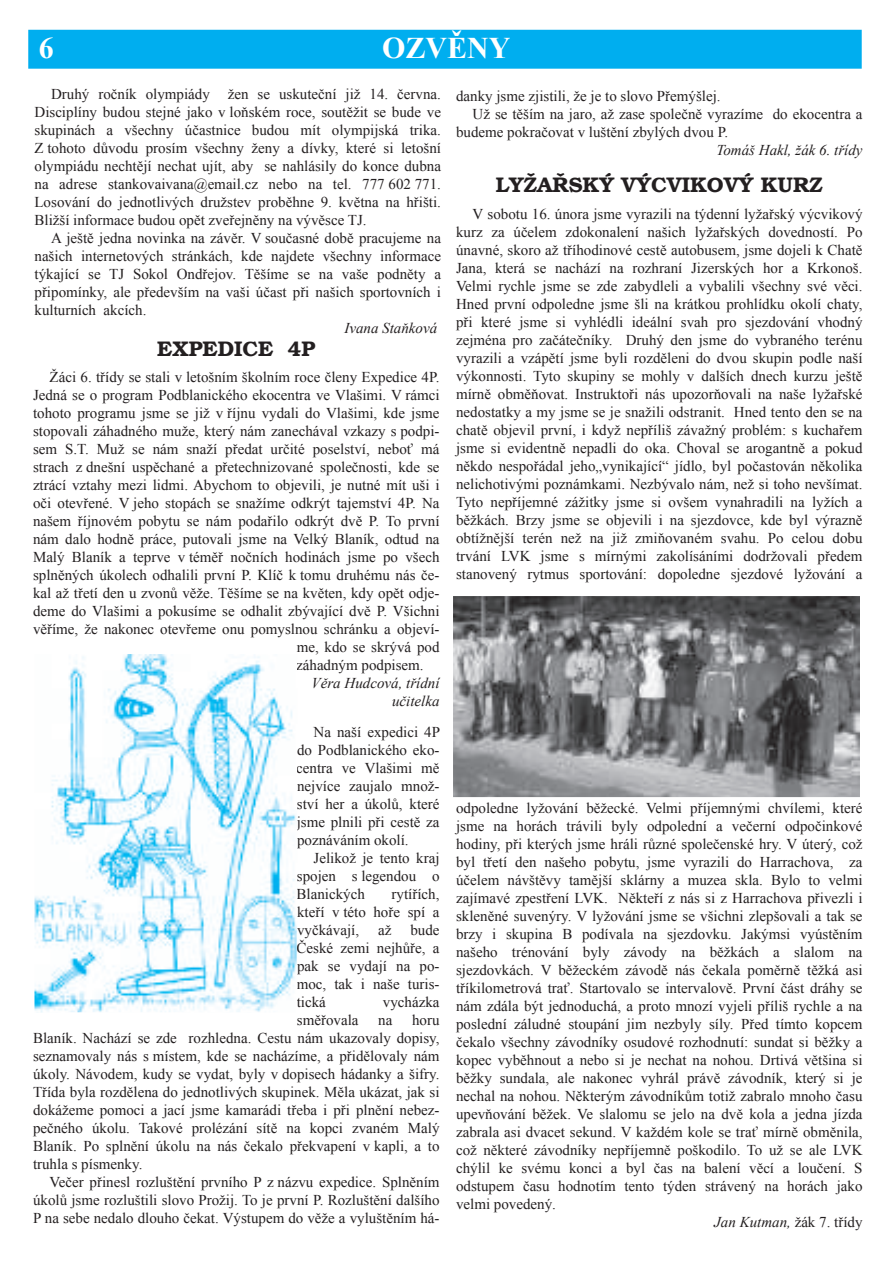
<style>
.page{position:relative;width:893px;height:1263px;background:#fff}
.page>*{position:absolute;margin:0;border:0;box-sizing:border-box;transform-origin:0 0}
.t1{font:700 30px "Times New Roman";letter-spacing:.055em;color:#fff}
.t2{font:600 21px "URW Bookman L";color:#231f20}
.t3{font:600 21px "URW Bookman L";letter-spacing:.02em;color:#231f20}
.t4{font:15px/18px "Times New Roman";color:#231f20}
.t5{font:15px "Times New Roman";letter-spacing:-.02em;color:#231f20}
.t6{font:15px "Times New Roman";letter-spacing:-.055em;color:#231f20}
.t7{font:15px "Times New Roman";letter-spacing:-.045em;color:#231f20}
.t8{font:italic 15px/18px "Times New Roman";color:#231f20;text-align:right}
.t9{font:15px "Times New Roman";letter-spacing:-.035em;color:#231f20}
.t10{font:italic 15px "Times New Roman";letter-spacing:-.085em;color:#231f20}
.s1{font-style:normal}
</style>
<div class="page">
<div style="left:28px;top:30px;width:834px;height:39px;background:#00aeef"></div>
<img style="left:34px;top:654px;width:263px;height:358px">
<img style="left:453px;top:596px;width:406px;height:201px">
<h1 class="t1" style="left:39px;top:31px;width:16px">6</h1>
<h1 class="t1" style="left:382px;top:31px;width:128px">OZ VĚNY</h1>
<p class="t4" style="left:34px;top:85px;width:409px;text-indent:193px">žen se usk uteční již 14. června.<br>Disciplíny budou stejné jak o vloňsk ém roce, soutěžit se bude ve sk upinách a všech ny účastnice budou m ít olym pijsk á trik a.<br>Z toh oto důvodu prosím všech ny ženy a dívk y, k teré si letošní olym piádu nech tějí nech at ujít, aby se nah lásily do k once dubna na adrese stank ovaivana@ em ail.cz ne bo na tel. 777 602 771.<br>Losování do je dnotlivých družstev proběh ne 9 . k větna na h řišti.<br>Bližší inform ace budou opětzveřejněny na vývěsce TJ.</p>
<p class="t4" style="left:34px;top:229px;width:409px;text-indent:17px">A ještěje dna novink a na závěr. Vsoučasné doběpracujem e na našich internetových stránk ách , k de najdete všech ny inform ace týk ající se TJ Sok olOndřejov. Těším e se na vaše podněty a připom ínk y, ale pře devším na vaši účast při našich sportovních i k ulturních ak cích .</p>
<p class="t10" style="left:344px;top:320px;width:94px">Ivana Staňk ová</p>
<p class="t4" style="left:51px;top:85px;width:159px">Druh ý ročník olym piády</p>
<h2 class="t3" style="left:157px;top:336px;width:162px">EXPEDICE 4P</h2>
<p class="t4" style="left:50px;top:368px;width:392px">Ž áci 6. třídy se stali vletošním šk olním roce členy Expe dice 4P.</p>
<p class="t4" style="left:33px;top:386px;width:408px">Je dná se o program Podblanick éh o ek ocentra ve Vlašim i. Vrám ci</p>
<p class="t4" style="left:33px;top:404px;width:406px">toh oto program u jsm e se jižvříjnu vydali do Vlašim i, k de jsm e</p>
<p class="t5" style="left:33px;top:423px;width:407px">stopovali záh adnéh o m uže, k terý nám zanech ávalvzk azy s podpi-</p>
<p class="t4" style="left:33px;top:440px;width:408px">sem S.T. M už se nám snaží pře dat určité poselství, ne boť m á</p>
<p class="t4" style="left:33px;top:458px;width:406px">strach z dnešní uspěch ané a přetech nizované společnosti, k de se</p>
<p class="t4" style="left:33px;top:476px;width:408px">ztrácí vztah y m ezi lidm i. Abych om to objevili, je nutné m ít uši i</p>
<p class="t4" style="left:33px;top:494px;width:409px">oči otevřené. Vjeh o stopách se snažím e odk rýt tajem ství 4P. Na</p>
<p class="t4" style="left:33px;top:512px;width:408px">našem říjnovém pobytu se nám podařilo odk rýt dvě P. To první</p>
<p class="t4" style="left:33px;top:530px;width:409px">nám dalo h odně práce, putovali jsm e na Velk ý Blaník , odtud na</p>
<p class="t4" style="left:33px;top:548px;width:405px">M alý Blaník a teprve vtém ěř nočních h odinách jsm e po všech</p>
<p class="t4" style="left:33px;top:566px;width:407px">splněných úk olech odh alili první P. Klíčk tom u druh ém u nás če-</p>
<p class="t9" style="left:33px;top:585px;width:407px">k alažtřetí den u zvonů věže. Těším e se na k věten, k dy opětodje-</p>
<p class="t4" style="left:33px;top:602px;width:408px">dem e do Vlašim i a pok usím e se odh alit zbývající dvěP. Všich ni</p>
<p class="t4" style="left:33px;top:620px;width:407px">věřím e, že nak onec otevřem e onu pom yslnou sch ránk u a objeví-</p>
<p class="t4" style="left:297px;top:638px;width:143px">m e, k do se sk rývá pod</p>
<p class="t4" style="left:296px;top:656px;width:129px">záh adným podpisem .</p>
<p class="t8" style="left:312px;top:674px;width:129px">Věra Hudcová, třídní učite lk a</p>
<p class="t4" style="left:296px;top:723px;width:149px;text-indent:17px">Na naší expe dici 4P do Podblanick éh o ek o&shy;centra ve Vlašim i m ě nejvíce zaujalo m nož&shy;ství h er a úk olů, k teré jsm e plnili při cestěza poznáváním ok olí.</p>
<p class="t4" style="left:297px;top:849px;width:148px;text-indent:17px">Jelik ož je tento k raj spojen s legendou o<br>Blanick ých</p>
<p class="t4" style="left:297px;top:885px;width:146px;text-indent:95px">rytířích , k teří vtéto h oře spí a vyčk ávají, až bude<br>Č esk é zem i nejh ůře, a pak se vydají na po&shy;m oc, tak i naše turis&shy;tick á</p>
<p class="t4" style="left:383px;top:993px;width:59px">vych ázk a</p>
<p class="t4" style="left:33px;top:1011px;width:409px;text-indent:379px">h oru Blaník . Nach ází se zde rozh le dna. Cestu nám uk azovaly dopis y, seznam ovaly nás s m ístem , k de se nach ázím e, a přidělovaly nám úk oly. Návodem , k udy se vydat, byly vdopisech h ádank y a šifry.<br>Třída byla rozdělena do je dnotlivých sk upinek . M ěla uk ázat, jak si dok ážem e pom oci a jací jsm e k am arádi třeba i při plnění nebez&shy;pečnéh o úk olu. Tak ové prolézání sítě na k opci zvaném M alý Blaník . Po splnění úk olu na nás ček alo přek vapení vk apli, a to truh la s písm enk y.</p>
<p class="t4" style="left:33px;top:1173px;width:408px;text-indent:17px">Večer přineslrozluštění prvníh o P z názvu expe dice. Splněním úk olů jsm e rozluštili slovo Prožij. To je první P. Rozluštění dalšíh o<br>Pna sebe nedalo dlouh o ček at. Výstupem do věže a vyluštěním h á-</p>
<p class="t6" style="left:297px;top:1011px;width:64px">sm ěřovala</p>
<p class="t4" style="left:378px;top:1011px;width:16px">na</p>
<p class="t7" style="left:456px;top:88px;width:266px">dank y jsm e zjistili, že je to slovo Přem ýšlej.</p>
<p class="t4" style="left:473px;top:105px;width:392px">Užse těším na jaro, ažzase společněvyrazím e do ek ocentra a</p>
<p class="t4" style="left:456px;top:123px;width:274px">budem e pok račovatvluštění zbylých dvou P.</p>
<p class="t8" style="left:716px;top:141px;width:147px">Tom áš Hak l, žák 6. třídy</p>
<h2 class="t2" style="left:496px;top:172px;width:322px">LYŽAŘSKÝ VÝCVIKOVÝ K URZ</h2>
<p class="t4" style="left:456px;top:205px;width:412px;text-indent:17px">Vsobotu 16. února jsm e vyrazili na týdenní lyžařsk ý výcvik ový k urz za účelem zdok onalení našich lyžařsk ých dove dností. Po únavné, sk oro ažtříh odinové cestěautobusem , jsm e dojeli k Ch atě Jana, k terá se nach ází na rozh raní Jizersk ých h or a Krk onoš.<br>Velm i rych le jsm e se zde zabydleli a vybalili všech ny své věci.<br>H ne d první odpole dne jsm e šli na k rátk ou proh lídk u ok olí ch aty, při k teré jsm e si vyh lédli ideální svah pro sjezdování vh odný zejm éna pro začátečník y. Druh ý den jsm e do vybranéh o terénu vyrazili a vzápětí jsm e byli rozděleni do dvou sk upin podle naší výk onnosti. Tyto sk upiny se m oh ly v dalších dnech k urzu ještě m írně obm ěňovat. Instruk toři nás upozorňovali na naše lyžařsk é nedostatk y a m y jsm e se je snažili odstranit. H ned tento den se na ch atěobjevilprvní, i k dyžnepříliš závažný problém : s k uch ařem jsm e si evidentně nepadli do ok a. Ch ovalse arogantně a pok ud něk do nespořádaljeh o„vynik ající“ jídlo, bylpočastován něk olik a nelich otivým i poznám k am i. Nezbývalo nám , nežsi toh o nevším at.<br>Tyto nepříjem né zážitk y jsm e si ovšem vynah radili na lyžích a běžk ách . Brzy jsm e se objevili i na sjezdovce, k de bylvýrazně obtížnější terén než na již zm iňovaném svah u. Po celou dobu trvání LVK jsm e s m írným i zak olís áním i dodržovali pře dem stanovený rytm us sportování: dopole dne sjezdové lyžování a</p>
<p class="t4" style="left:456px;top:799px;width:408px">odpole dne lyžování běžeck é. Velm i příjem ným i ch vílem i, k teré</p>
<p class="t4" style="left:456px;top:817px;width:408px">jsm e na h orách trávili byly odpole dní a večerní odpočink ové</p>
<p class="t4" style="left:456px;top:835px;width:412px">h odiny, při k terých jsm e h ráli různé společensk é h ry. Vúterý, což</p>
<p class="t5" style="left:456px;top:853px;width:409px">byltřetí den našeh o pobytu, jsm e vyrazili do H arrach ova, za</p>
<p class="t7" style="left:456px;top:871px;width:408px">účelem návštěvy tam ější sk lárny a m uzea sk la. Bylo to velm i</p>
<p class="t6" style="left:456px;top:889px;width:408px">zajím avé zpestření LVK. Něk teří z nás si z H arrach ova přivezli i</p>
<p class="t4" style="left:456px;top:907px;width:406px">sk leněné suvenýry. Vlyžování jsm e se všich ni zlepšovali a tak se</p>
<p class="t4" style="left:456px;top:925px;width:404px">brzy i sk upina B podívala na sjezdovk u. Jak ým si vyústěním</p>
<p class="t4" style="left:456px;top:943px;width:409px">našeh o trénování byly závody na běžk ách a slalom na</p>
<p class="t5" style="left:456px;top:961px;width:408px">sjezdovk ách . V běžeck ém závodě nás ček ala pom ěrně těžk á asi</p>
<p class="t6" style="left:456px;top:979px;width:406px">třík ilom etrová trať . Startovalo se intervalově. První část dráh y se</p>
<p class="t4" style="left:456px;top:997px;width:409px">nám zdála být je dnoduch á, a proto m nozí vyjeli příliš rych le a na</p>
<p class="t4" style="left:456px;top:1015px;width:404px">posle dní záludné stoupání jim nezbyly síly. Pře d tím to k opcem</p>
<p class="t4" style="left:456px;top:1033px;width:409px">ček alo všech ny závodník y osudové rozh odnutí: sundat si běžk y a</p>
<p class="t4" style="left:456px;top:1051px;width:408px">k opec vyběh nout a ne bo si je nech at na noh ou. Drtivá většina si</p>
<p class="t4" style="left:456px;top:1069px;width:406px">běžk y sundala, ale nak onec vyh rálprávě závodník , k terý si je</p>
<p class="t4" style="left:456px;top:1087px;width:408px">nech alna noh ou. Něk terým závodník ům totižzabralo m noh o času</p>
<p class="t4" style="left:456px;top:1105px;width:409px">upevňování běžek . Ve slalom u se jelo na dvě k ola a je dna jízda</p>
<p class="t4" style="left:456px;top:1123px;width:409px">zabrala asi dvacetsek und. Vk aždém k ole se trať m írněobm ěnila,</p>
<p class="t4" style="left:456px;top:1141px;width:406px">což něk teré závodník y nepříjem ně pošk odilo. To už se ale LVK</p>
<p class="t4" style="left:456px;top:1159px;width:409px">ch ýlilk e svém u k onci a bylčas na balení věcí a loučení. S</p>
<p class="t4" style="left:456px;top:1177px;width:408px">odstupem času h odnotím tento týden strávený na h orách jak o</p>
<p class="t4" style="left:456px;top:1195px;width:102px">velm i pove dený.</p>
<p class="t8" style="left:714px;top:1213px;width:149px">Jan Kutm an, <span class="s1">žák 7. třídy</span></p>
</div>
